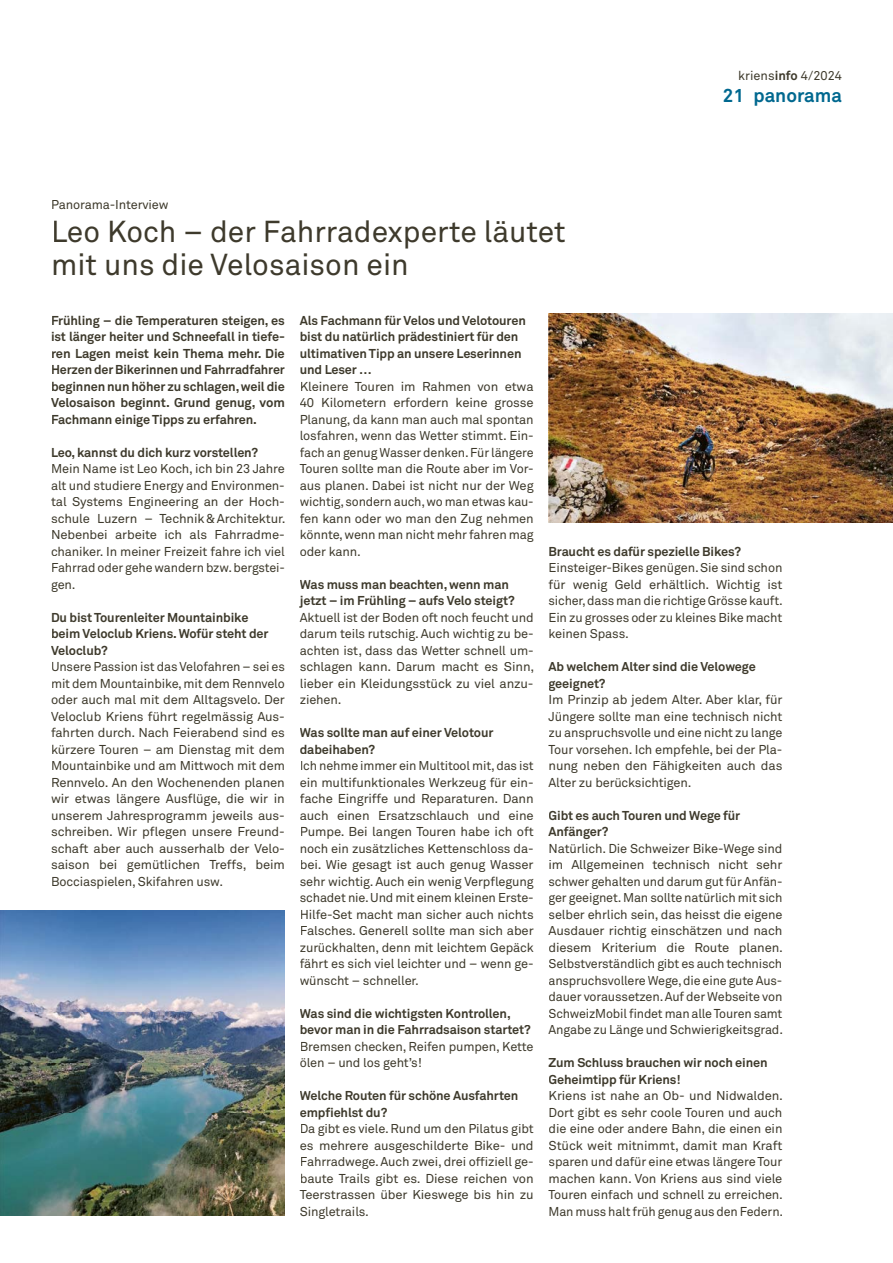
<style>
.page{position:relative;width:893px;height:1263px;background:#fff}
.page>*{position:absolute;margin:0;border:0;box-sizing:border-box;transform-origin:0 0}
.t1{font:30px/33px "Akkurat Pro";color:#3e3a2c}
.t2{font:700 18.75px "Akkurat Pro";color:#00688f}
.t3{font:12.75px/16.5px "Akkurat Pro";letter-spacing:-.01em;color:#3e3a2c;text-align:justify}
.t4{font:700 12.75px/16.5px "Akkurat Pro";letter-spacing:-.01em;color:#3e3a2c}
.s1{font-weight:700}
</style>
<div class="page">
<img style="left:0;top:910px;width:285px;height:306px">
<img style="left:549px;top:314px;width:344px;height:209px">
<p class="t3" style="left:51px;top:197px;width:119px">Panorama-Interview</p>
<h1 class="t1" style="left:51px;top:216px;width:516px">Leo Koch – der Fahrradexperte läutet mit uns die Velosaison ein</h1>
<p class="t3" style="left:738px;top:68px;width:105px">kriens<span class="s1">info</span> 4/2024</p>
<h2 class="t2" style="left:723px;top:84px;width:121px">21 panorama</h2>
<p class="t4" style="left:51px;top:312px;width:235px;text-align:justify">Frühling – die Temperaturen steigen, es ist länger heiter und Schneefall in tiefe&shy;ren Lagen meist kein Thema mehr. Die Herzen der Bikerinnen und Fahrradfahrer beginnen nun höher zu schlagen, weil die Velosaison beginnt. Grund genug, vom Fachmann einige Tipps zu erfahren.</p>
<p class="t4" style="left:51px;top:444px;width:209px">Leo, kannst du dich kurz vorstellen?</p>
<p class="t3" style="left:51px;top:461px;width:236px">Mein Name ist Leo Koch, ich bin 23 Jahre alt und studiere Energy and Environmen&shy;tal Systems Engineering an der Hoch&shy;schule Luzern – Technik &amp; Architektur.<br>Nebenbei arbeite ich als Fahrradme&shy;chaniker. In meiner Freizeit fahre ich viel Fahrrad oder gehe wandern bzw. bergstei&shy;gen.</p>
<p class="t4" style="left:51px;top:609px;width:219px">Du bist Tourenleiter Mountainbike beim Veloclub Kriens. Wofür steht der<br>Veloclub?</p>
<p class="t3" style="left:51px;top:659px;width:235px">Unsere Passion ist das Velofahren – sei es mit dem Mountainbike, mit dem Rennvelo oder auch mal mit dem Alltagsvelo. Der Veloclub Kriens führt regelmässig Aus&shy;fahrten durch. Nach Feierabend sind es kürzere Touren – am Dienstag mit dem Mountainbike und am Mittwoch mit dem Rennvelo. An den Wochenenden planen wir etwas längere Ausflüge, die wir in unserem Jahresprogramm jeweils aus&shy;schreiben. Wir pflegen unsere Freund&shy;schaft aber auch ausserhalb der Velo&shy;saison bei gemütlichen Treffs, beim Boccia spielen, Skifahren usw.</p>
<p class="t4" style="left:300px;top:312px;width:228px">Als Fachmann für Velos und Velotouren bist du natürlich prädestiniert für den ultimativen Tipp an unsere Leserinnen und Leser …</p>
<p class="t3" style="left:300px;top:378px;width:235px">Kleinere Touren im Rahmen von etwa 40 Kilometern erfordern keine grosse Planung, da kann man auch mal spontan losfahren, wenn das Wetter stimmt. Ein&shy;fach an genug Wasser denken. Für längere Touren sollte man die Route aber im Vor&shy;aus planen. Dabei ist nicht nur der Weg wichtig, sondern auch, wo man etwas kau&shy;fen kann oder wo man den Zug nehmen könnte, wenn man nicht mehr fahren mag oder kann.</p>
<p class="t4" style="left:300px;top:576px;width:216px">Was muss man beachten, wenn man jetzt – im Frühling – aufs Velo steigt?</p>
<p class="t3" style="left:300px;top:609px;width:236px">Aktuell ist der Boden oft noch feucht und darum teils rutschig. Auch wichtig zu be&shy;achten ist, dass das Wetter schnell um&shy;schlagen kann. Darum macht es Sinn, lieber ein Kleidungsstück zu viel anzu&shy;ziehen.</p>
<p class="t4" style="left:300px;top:725px;width:195px">Was sollte man auf einer Velotour dabeihaben?</p>
<p class="t3" style="left:300px;top:758px;width:235px">Ich nehme immer ein Multitool mit, das ist ein multifunktionales Werkzeug für ein&shy;fache Eingriffe und Reparaturen. Dann auch einen Ersatzschlauch und eine Pumpe. Bei langen Touren habe ich oft noch ein zusätzliches Kettenschloss da&shy;bei. Wie gesagt ist auch genug Wasser sehr wichtig. Auch ein wenig Verpflegung schadet nie. Und mit einem kleinen Erste-Hilfe-Set macht man sicher auch nichts Falsches. Generell sollte man sich aber zurückhalten, denn mit leichtem Gepäck fährt es sich viel leichter und – wenn ge&shy;wünscht – schneller.</p>
<p class="t4" style="left:300px;top:1005px;width:233px">Was sind die wichtigsten Kontrollen, bevor man in die Fahrradsaison startet?</p>
<p class="t3" style="left:300px;top:1038px;width:235px">Bremsen checken, Reifen pumpen, Kette ölen – und los geht’s!</p>
<p class="t4" style="left:300px;top:1088px;width:220px">Welche Routen für schöne Ausfahrten empfiehlst du?</p>
<p class="t3" style="left:300px;top:1121px;width:235px">Da gibt es viele. Rund um den Pilatus gibt es mehrere ausgeschilderte Bike- und Fahrradwege. Auch zwei, drei offiziell ge&shy;baute Trails gibt es. Diese reichen von Teerstrassen über Kieswege bis hin zu Singletrails.</p>
<p class="t4" style="left:549px;top:543px;width:194px">Braucht es dafür spezielle Bikes?</p>
<p class="t3" style="left:549px;top:560px;width:236px">Einsteiger-Bikes genügen. Sie sind schon für wenig Geld erhältlich. Wichtig ist sicher, dass man die richtige Grösse kauft.<br>Ein zu grosses oder zu kleines Bike macht keinen Spass.</p>
<p class="t4" style="left:549px;top:659px;width:209px">Ab welchem Alter sind die Velowege geeignet?</p>
<p class="t3" style="left:549px;top:692px;width:235px">Im Prinzip ab jedem Alter. Aber klar, für Jüngere sollte man eine technisch nicht zu anspruchsvolle und eine nicht zu lange Tour vorsehen. Ich empfehle, bei der Pla&shy;nung neben den Fähigkeiten auch das Alter zu berücksichtigen.</p>
<p class="t4" style="left:549px;top:807px;width:193px">Gibt es auch Touren und Wege für<br>Anfänger?</p>
<p class="t3" style="left:549px;top:840px;width:236px">Natürlich. Die Schweizer Bike-Wege sind im Allgemeinen technisch nicht sehr schwer gehalten und darum gut für Anfän&shy;ger geeignet. Man sollte natürlich mit sich selber ehrlich sein, das heisst die eigene Ausdauer richtig einschätzen und nach diesem Kriterium die Route planen.<br>Selbstverständlich gibt es auch technisch anspruchsvollere Wege, die eine gute Aus&shy;dauer voraussetzen. Auf der Webseite von SchweizMobil findet man alle Touren samt Angabe zu Länge und Schwierigkeitsgrad.</p>
<p class="t4" style="left:549px;top:1055px;width:221px">Zum Schluss brauchen wir noch einen<br>Geheimtipp für Kriens!</p>
<p class="t3" style="left:549px;top:1088px;width:236px">Kriens ist nahe an Ob- und Nidwalden.<br>Dort gibt es sehr coole Touren und auch die eine oder andere Bahn, die einen ein Stück weit mitnimmt, damit man Kraft sparen und dafür eine etwas längere Tour machen kann. Von Kriens aus sind viele Touren einfach und schnell zu erreichen.<br>Man muss halt früh genug aus den Federn.</p>
</div>
